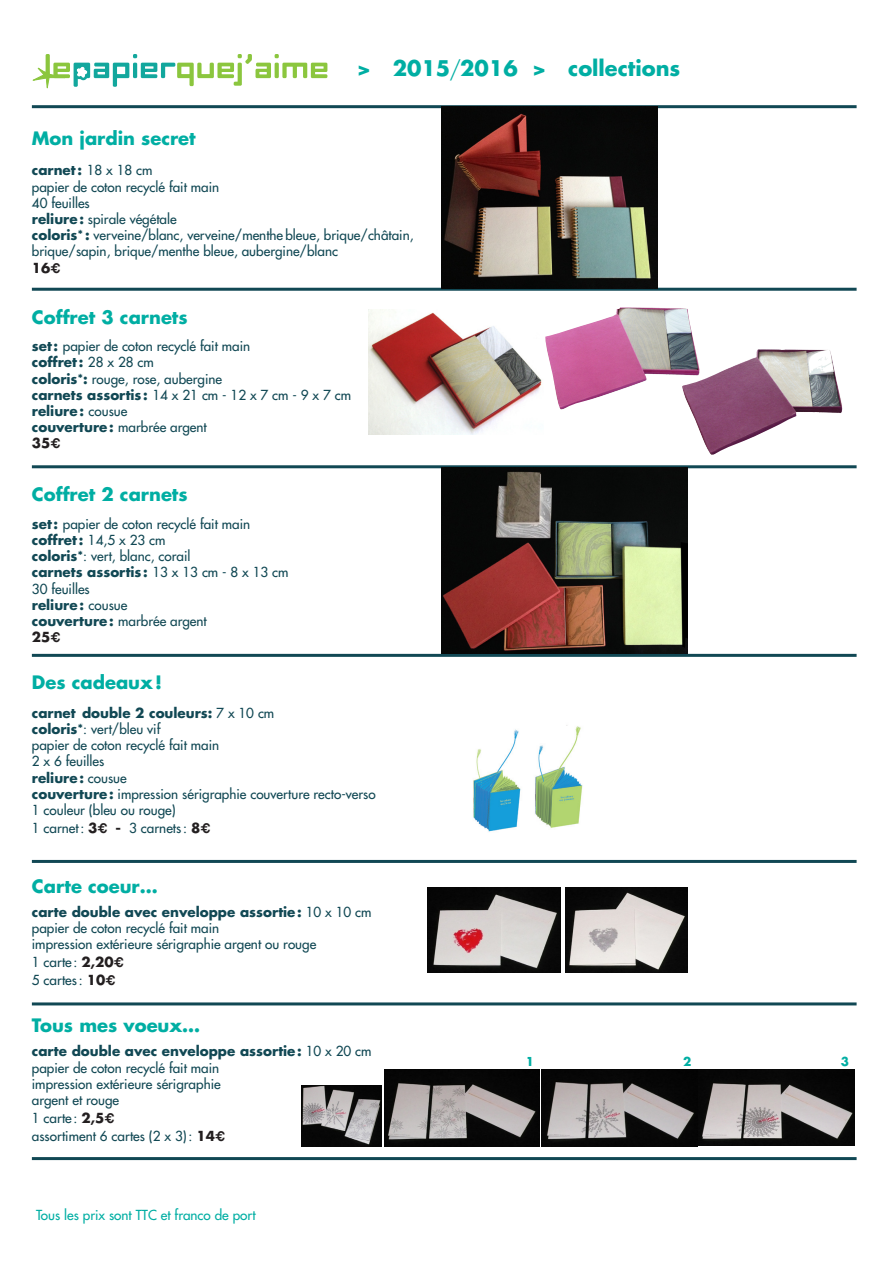
<style>
.page{position:relative;width:893px;height:1263px;background:#fff}
.page>*{position:absolute;margin:0;border:0;box-sizing:border-box;transform-origin:0 0}
.t1{font:700 21px "Futura";color:#00aea3}
.t2{font:700 18px "Futura";color:#00aea3}
.description{font:13.5px "Futura";color:#114854}
.description-2{font:700 13.5px "Futura";color:#114854}
.description-3{font:13.5px "Futura";color:#00aea3}
.description-4{font:700 13.5px "Futura";color:#231f20}
.description-5{font:700 12px "Futura";color:#00aea3}
.s1{font-weight:300;font-stretch:condensed}
.s2{font-weight:400}
.s3{font-weight:700}
.s4{font-family:"Helvetica"}
.s5{font-weight:700;color:#231f20}
.s6{font-family:"Helvetica";font-weight:700;color:#231f20}
.s7{font-family:"Helvetica";font-weight:700;font-size:15px;color:#231f20}
</style>
<div class="page">
<svg style="left:33px;top:54px;width:294px;height:34px"></svg>
<hr style="left:32px;top:105px;width:825px;height:3px;background:#114854">
<hr style="left:32px;top:288px;width:825px;height:3px;background:#114854">
<hr style="left:32px;top:465px;width:825px;height:3px;background:#114854">
<hr style="left:32px;top:860px;width:825px;height:3px;background:#114854">
<hr style="left:32px;top:654px;width:825px;height:3px;background:#114854">
<img style="left:369px;top:309px;width:173px;height:125px">
<img style="left:545px;top:307px;width:151px;height:102px">
<img style="left:682px;top:349px;width:161px;height:106px">
<img style="left:442px;top:107px;width:215px;height:182px">
<img style="left:442px;top:467px;width:245px;height:187px">
<hr style="left:32px;top:1157px;width:825px;height:3px;background:#114854">
<hr style="left:32px;top:1002px;width:825px;height:3px;background:#114854">
<img style="left:384px;top:1070px;width:313px;height:76px">
<img style="left:699px;top:1069px;width:156px;height:77px">
<img style="left:302px;top:1085px;width:79px;height:61px">
<img style="left:427px;top:887px;width:133px;height:85px">
<img style="left:565px;top:887px;width:122px;height:85px">
<img style="left:473px;top:725px;width:110px;height:107px">
<p class="t2" style="left:32px;top:126px;width:165px">Mon jardin secret</p>
<p class="t1" style="left:357px;top:53px;width:325px">&gt; 2015<span class="s1">/</span>2016 &gt; collections</p>
<p class="description-2" style="left:32px;top:161px;width:122px">carnet: <span class="s2">18 x 18 cm</span></p>
<p class="description" style="left:32px;top:178px;width:189px">papier de coton recyclé fait main</p>
<p class="description" style="left:32px;top:194px;width:59px">40 feuilles</p>
<p class="description" style="left:32px;top:210px;width:146px"><span class="s3">reliure:</span> spirale végétale</p>
<p class="description" style="left:32px;top:226px;width:383px"><span class="s3">coloris</span>* <span class="s3">:</span> verveine/blanc, verveine/menthe bleue, brique/châtain,</p>
<p class="description" style="left:32px;top:243px;width:308px">brique/sapin, brique/menthe bleue, aubergine/blanc</p>
<p class="description-4" style="left:32px;top:258px;width:30px">16<span class="s4">€</span></p>
<p class="t2" style="left:32px;top:305px;width:157px">Coffret 3 carnets</p>
<p class="description" style="left:32px;top:337px;width:220px"><span class="s3">set:</span> papier de coton recyclé fait main</p>
<p class="description-2" style="left:32px;top:353px;width:123px">coffret: <span class="s2">28 x 28 cm</span></p>
<p class="description" style="left:32px;top:370px;width:192px"><span class="s3">coloris</span>*<span class="s3">:</span> rouge, rose, aubergine</p>
<p class="description" style="left:32px;top:386px;width:321px"><span class="s3">carnets assortis:</span> 14 x 21 cm - 12 x 7 cm - 9 x 7 cm</p>
<p class="description-2" style="left:32px;top:402px;width:97px">reliure: <span class="s2">cousue</span></p>
<p class="description" style="left:32px;top:418px;width:176px"><span class="s3">couverture:</span> marbrée argent</p>
<p class="description-4" style="left:32px;top:434px;width:30px">35<span class="s4">€</span></p>
<p class="t2" style="left:32px;top:482px;width:157px">Coffret 2 carnets</p>
<p class="description" style="left:32px;top:515px;width:220px"><span class="s3">set:</span> papier de coton recyclé fait main</p>
<p class="description" style="left:32px;top:531px;width:135px"><span class="s3">coffret:</span> 14,5 x 23 cm</p>
<p class="description" style="left:32px;top:547px;width:160px"><span class="s3">coloris</span>*: vert, blanc, corail</p>
<p class="description-2" style="left:32px;top:563px;width:258px">carnets assortis: <span class="s2">13 x 13 cm - 8 x 13 cm</span></p>
<p class="description" style="left:32px;top:580px;width:59px">30 feuilles</p>
<p class="description-2" style="left:32px;top:595px;width:97px">reliure: <span class="s2">cousue</span></p>
<p class="description" style="left:32px;top:612px;width:176px"><span class="s3">couverture:</span> marbrée argent</p>
<p class="description-4" style="left:32px;top:628px;width:30px">25<span class="s4">€</span></p>
<p class="t2" style="left:32px;top:670px;width:132px">Des cadeaux!</p>
<p class="description-2" style="left:32px;top:703px;width:244px">carnet double 2 couleurs: <span class="s2">7 x 10 cm</span></p>
<p class="description" style="left:32px;top:720px;width:130px"><span class="s3">coloris</span>*: vert/bleu vif</p>
<p class="description" style="left:32px;top:736px;width:189px">papier de coton recyclé fait main</p>
<p class="description" style="left:32px;top:752px;width:74px">2 x 6 feuilles</p>
<p class="description-2" style="left:32px;top:768px;width:96px">reliure: <span class="s2">cousue</span></p>
<p class="description" style="left:32px;top:785px;width:345px"><span class="s3">couverture:</span> impression sérigraphie couverture recto-verso</p>
<p class="description" style="left:32px;top:801px;width:145px">1 couleur (bleu ou rouge)</p>
<p class="description" style="left:32px;top:819px;width:180px">1 carnet: <span class="s5">3</span><span class="s6">€</span> <span class="s7">-</span> 3 carnets: <span class="s5">8</span><span class="s6">€</span></p>
<p class="t2" style="left:32px;top:874px;width:127px">Carte coeur…</p>
<p class="description-2" style="left:32px;top:902px;width:341px">carte double avec enveloppe assortie: <span class="s2">10 x 10 cm</span></p>
<p class="description" style="left:32px;top:919px;width:189px">papier de coton recyclé fait main</p>
<p class="description" style="left:32px;top:936px;width:286px">impression extérieure sérigraphie argent ou rouge</p>
<p class="description" style="left:32px;top:954px;width:93px">1 carte : <span class="s5">2,20</span><span class="s6">€</span></p>
<p class="description" style="left:32px;top:972px;width:85px">5 cartes: <span class="s5">10</span><span class="s6">€</span></p>
<p class="t2" style="left:32px;top:1013px;width:170px">Tous mes voeux…</p>
<p class="description-2" style="left:32px;top:1042px;width:341px">carte double avec enveloppe assortie: <span class="s2">10 x 20 cm</span></p>
<p class="description" style="left:32px;top:1059px;width:189px">papier de coton recyclé fait main</p>
<p class="description" style="left:32px;top:1075px;width:190px">impression extérieure sérigraphie</p>
<p class="description" style="left:32px;top:1091px;width:89px">argent et rouge</p>
<p class="description" style="left:32px;top:1109px;width:84px">1 carte : <span class="s5">2,5</span><span class="s6">€</span></p>
<p class="description" style="left:32px;top:1127px;width:195px">assortiment 6 cartes (2 x 3): <span class="s5">14</span><span class="s6">€</span></p>
<p class="description-3" style="left:36px;top:1206px;width:221px">Tous les prix sont TTC et franco de port</p>
<p class="description-5" style="left:526px;top:1053px;width:10px">1</p>
<p class="description-5" style="left:683px;top:1053px;width:10px">2</p>
<p class="description-5" style="left:841px;top:1053px;width:10px">3</p>
</div>
